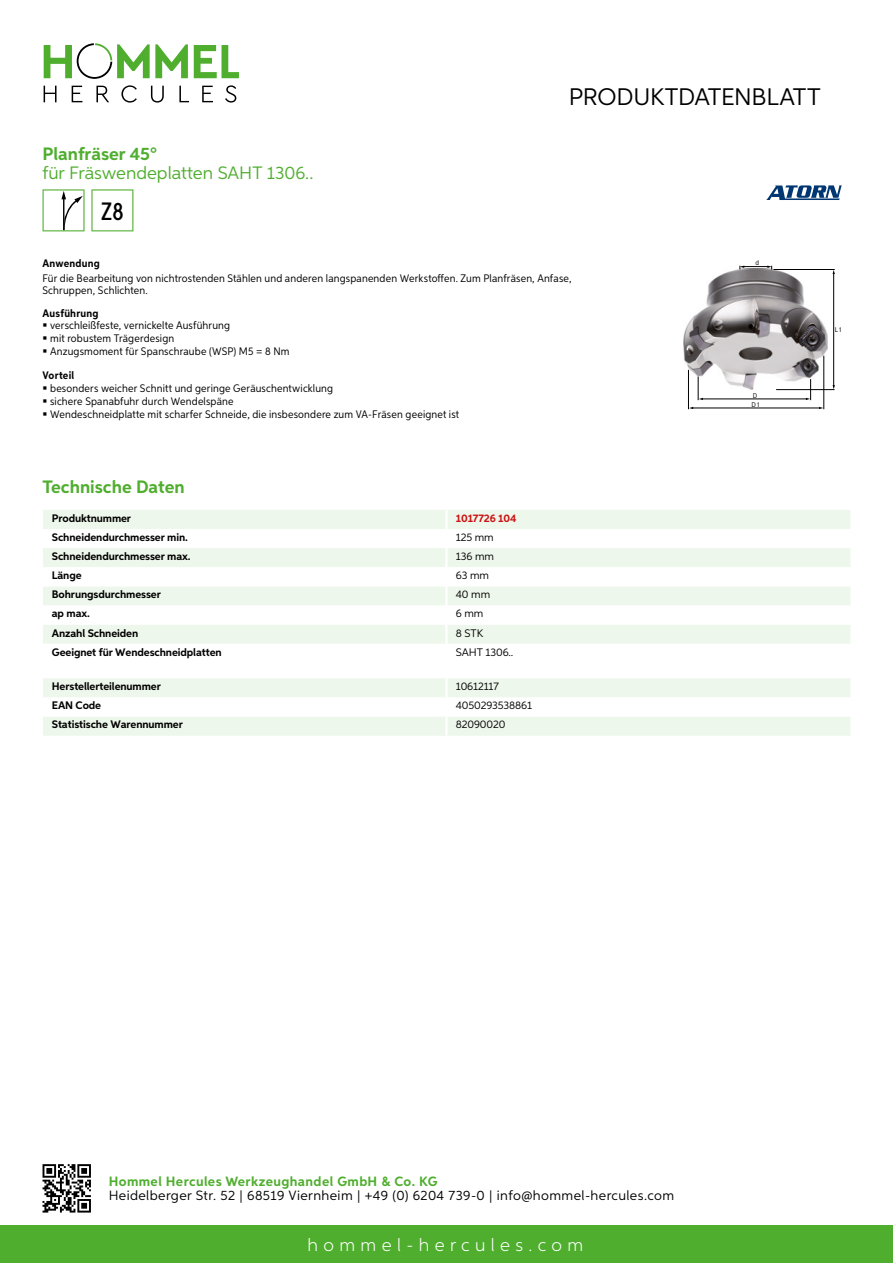
<style>
.page{position:relative;width:893px;height:1263px;background:#fff}
.page>*{position:absolute;margin:0;border:0;box-sizing:border-box;transform-origin:0 0}
.t1{font:500 25.2px "Aspira XX Nar";color:#000}
.t2{font:24px "Aspira";letter-spacing:-.01em;color:#000}
.t3{font:18px "Aspira";color:#50ae2f}
.t4{font:700 18px "Aspira";color:#50ae2f}
.t5{font:300 18px "Aspira";letter-spacing:.3em;color:#fff}
.t6{font:13.5px "Aspira";letter-spacing:.03em;color:#000}
.t7{font:700 13.5px "Aspira";letter-spacing:.03em;color:#50ae2f}
.t8{font:10.95px/12.8px "Aspira Nar";letter-spacing:.015em;color:#000}
.t9{font:700 10.95px "Aspira";letter-spacing:-.01em;color:#000}
.t10{font:10.95px "Aspira";letter-spacing:-.01em;color:#000}
.t11{font:700 10.95px "Aspira Nar";letter-spacing:.02em;color:#000}
.t12{font:700 10.95px "Aspira";letter-spacing:-.01em;color:#cd1013}
.t13{font:7.2px/9px "Corporate S";color:#000}
</style>
<div class="page">
<div style="left:0;top:1226px;width:893px;height:37px;background:#50ae2f"></div>
<svg style="left:43px;top:1164px;width:48px;height:48px"></svg>
<svg style="left:194px;top:45px;width:45px;height:33px"></svg>
<svg style="left:44px;top:43px;width:144px;height:36px"></svg>
<svg style="left:44px;top:86px;width:13px;height:16px"></svg>
<svg style="left:72px;top:86px;width:10px;height:16px"></svg>
<svg style="left:96px;top:86px;width:13px;height:16px"></svg>
<svg style="left:121px;top:85px;width:16px;height:18px"></svg>
<svg style="left:151px;top:86px;width:13px;height:17px"></svg>
<svg style="left:179px;top:86px;width:10px;height:16px"></svg>
<svg style="left:202px;top:86px;width:11px;height:16px"></svg>
<svg style="left:225px;top:85px;width:11px;height:18px"></svg>
<div style="left:43px;top:510px;width:807px;height:19px;background:#eef7eb"></div>
<svg style="left:43px;top:548px;width:807px;height:96px;fill:#eef7eb"></svg>
<hr style="left:445px;top:510px;width:3px;height:19px;background:#fff">
<hr style="left:445px;top:548px;width:3px;height:19px;background:#fff">
<hr style="left:445px;top:567px;width:3px;height:19px;background:#fff">
<hr style="left:445px;top:586px;width:3px;height:19px;background:#fff">
<hr style="left:445px;top:605px;width:3px;height:20px;background:#fff">
<hr style="left:445px;top:625px;width:3px;height:19px;background:#fff">
<svg style="left:43px;top:678px;width:807px;height:58px"></svg>
<hr style="left:445px;top:716px;width:3px;height:20px;background:#fff">
<svg style="left:43px;top:189px;width:42px;height:42px"></svg>
<svg style="left:91px;top:189px;width:42px;height:42px"></svg>
<img style="left:683px;top:269px;width:144px;height:120px">
<hr style="left:833px;top:274px;width:1px;height:113px;background:#000">
<hr style="left:773px;top:269px;width:62px;height:1px;background:#000">
<hr style="left:776px;top:389px;width:58px;height:1px;background:#000">
<hr style="left:702px;top:399px;width:105px;height:1px;background:#000">
<svg style="left:698px;top:377px;width:5px;height:23px"></svg>
<svg style="left:806px;top:379px;width:5px;height:21px"></svg>
<hr style="left:692px;top:408px;width:128px;height:1px;background:#000">
<hr style="left:688px;top:370px;width:1px;height:39px;background:#000">
<hr style="left:823px;top:356px;width:1px;height:53px;background:#000">
<svg style="left:740px;top:266px;width:32px;height:4px"></svg>
<svg style="left:766px;top:185px;width:76px;height:15px"></svg>
<h2 class="t2" style="left:569px;top:82px;width:253px">Produktdatenblatt</h2>
<h3 class="t4" style="left:43px;top:142px;width:116px">Planfräser 45°</h3>
<h3 class="t3" style="left:43px;top:162px;width:272px">für Fräswendeplatten SAHT 1306..</h3>
<h1 class="t1" style="left:101px;top:196px;width:24px">Z8</h1>
<p class="t11" style="left:43px;top:257px;width:59px">Anwendung</p>
<p class="t8" style="left:43px;top:273px;width:530px;line-height:12px">Für die Bearbeitung von nichtrostenden Stählen und anderen langspanenden Werkstoffen. Zum Planfräsen, Anfase,<br>Schruppen, Schlichten.</p>
<p class="t11" style="left:43px;top:306px;width:58px">Ausführung</p>
<p class="t8" style="left:50px;top:319px;width:241px">verschleißfeste, vernickelte Ausführung<br>mit robustem Trägerdesign<br>Anzugsmoment für Spanschraube (WSP) M5 = 8 Nm</p>
<p class="t11" style="left:43px;top:369px;width:33px">Vorteil</p>
<p class="t8" style="left:50px;top:382px;width:411px">besonders weicher Schnitt und geringe Geräuschentwicklung<br>sichere Spanabfuhr durch Wendelspäne<br>Wendeschneidplatte mit scharfer Schneide, die insbesondere zum VA-Fräsen geeignet ist</p>
<p class="t13" style="left:755px;top:258px;width:5px">d</p>
<p class="t13" style="left:752px;top:391px;width:10px">D<br>D1</p>
<p class="t13" style="left:835px;top:326px;width:9px">L1</p>
<h3 class="t4" style="left:43px;top:476px;width:144px">Technische Daten</h3>
<p class="t9" style="left:52px;top:511px;width:81px">Produktnummer</p>
<p class="t12" style="left:456px;top:511px;width:62px">1017726 104</p>
<p class="t9" style="left:52px;top:530px;width:138px">Schneidendurchmesser min.</p>
<p class="t10" style="left:456px;top:530px;width:39px">125 mm</p>
<p class="t9" style="left:52px;top:549px;width:140px">Schneidendurchmesser max.</p>
<p class="t10" style="left:456px;top:550px;width:40px">136 mm</p>
<p class="t9" style="left:52px;top:569px;width:31px">Länge</p>
<p class="t10" style="left:456px;top:569px;width:35px">63 mm</p>
<p class="t9" style="left:52px;top:588px;width:111px">Bohrungsdurchmesser</p>
<p class="t10" style="left:456px;top:588px;width:36px">40 mm</p>
<p class="t9" style="left:52px;top:607px;width:40px">ap max.</p>
<p class="t10" style="left:456px;top:607px;width:29px">6 mm</p>
<p class="t9" style="left:52px;top:626px;width:88px">Anzahl Schneiden</p>
<p class="t10" style="left:456px;top:626px;width:22px">8 STK</p>
<p class="t9" style="left:52px;top:645px;width:171px">Geeignet für Wendeschneidplatten</p>
<p class="t10" style="left:456px;top:645px;width:59px">SAHT 1306..</p>
<p class="t9" style="left:52px;top:680px;width:111px">Herstellerteilenummer</p>
<p class="t10" style="left:456px;top:680px;width:45px">10612117</p>
<p class="t9" style="left:52px;top:699px;width:51px">EAN Code</p>
<p class="t10" style="left:456px;top:699px;width:78px">4050293538861</p>
<p class="t9" style="left:52px;top:718px;width:132px">Statistische Warennummer</p>
<p class="t10" style="left:456px;top:718px;width:51px">82090020</p>
<p class="t7" style="left:109px;top:1172px;width:330px">Hommel Hercules Werkzeughandel GmbH &amp; Co. KG</p>
<p class="t6" style="left:109px;top:1187px;width:567px">Heidelberger Str. 52 | 68519 Viernheim | +49 (0) 6204 739-0 | info@hommel-hercules.com</p>
<h3 class="t5" style="left:307px;top:1234px;width:277px">hommel-hercules.com</h3>
</div>
